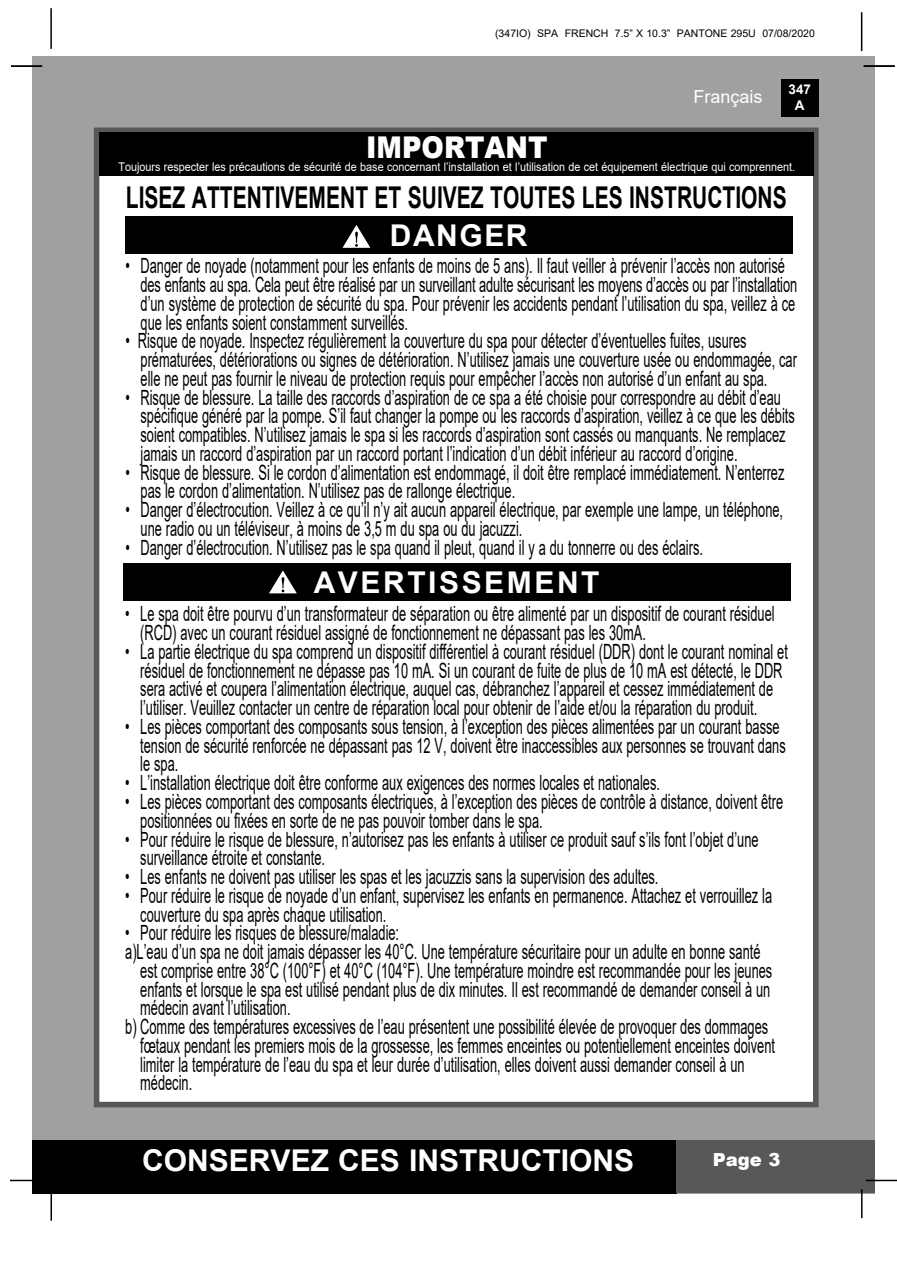
<style>
.page{position:relative;width:897px;height:1264px;background:#fff}
.page>*{position:absolute;margin:0;border:0;box-sizing:border-box;transform-origin:0 0}
.t1{font:700 30px "Arial";color:#000;scale:.7 1}
.t2{font:700 30px "Arial";color:#fff}
.t3{font:700 30px "Arial";letter-spacing:.085em;color:#fff}
.t4{font:900 30px "Arial";color:#fff;scale:.9 1}
.t5{font:21px/18.8px "Arial";color:#000;scale:.61 1}
.t6{font:18px "Arial";color:#fff}
.t7{font:900 18px "Arial";color:#fff}
.t8{font:700 13.5px/16.2px "Arial";color:#fff;text-align:center}
.t9{font:12px "Arial";color:#fff;scale:.9 1}
.t10{font:10.5px "Arial";color:#000}
</style>
<div class="page">
<div style="left:33px;top:56px;width:842px;height:1137px;background:#9fa0a0"></div>
<div style="left:780px;top:79px;width:38px;height:38px;background:#000"></div>
<hr style="left:50px;top:8px;width:2px;height:41px;background:#000">
<hr style="left:860px;top:12px;width:2px;height:39px;background:#000">
<div style="left:33px;top:1140px;width:644px;height:53px;background:#000"></div>
<div style="left:676px;top:1140px;width:199px;height:53px;background:#595757"></div>
<hr style="left:865px;top:1179px;width:31px;height:2px;background:#000">
<hr style="left:860px;top:1189px;width:2px;height:29px;background:#000">
<hr style="left:50px;top:1190px;width:2px;height:30px;background:#000">
<hr style="left:10px;top:1179px;width:31px;height:2px;background:#000">
<div style="left:94px;top:128px;width:724px;height:979px;background:#fff;border:6px solid #595757"></div>
<div style="left:99px;top:132px;width:714px;height:44px;background:#000"></div>
<hr style="left:863px;top:65px;width:31px;height:2px;background:#000">
<hr style="left:11px;top:65px;width:31px;height:2px;background:#000">
<div style="left:125px;top:216px;width:667px;height:38px;background:#000"></div>
<svg style="left:342px;top:225px;width:28px;height:23px"></svg>
<div style="left:123px;top:563px;width:667px;height:37px;background:#000"></div>
<svg style="left:269px;top:570px;width:28px;height:24px"></svg>
<p class="t10" style="left:495px;top:29px;width:321px">(347IO) SPA FRENCH 7.5” X 10.3” PANTONE 295U 07/08/2020</p>
<p class="t6" style="left:693px;top:90px;width:71px">Français</p>
<p class="t8" style="left:788px;top:81px;width:24px">347<br>A</p>
<h1 class="t4" style="left:366px;top:136px;width:203px">IMPORTANT</h1>
<p class="t9" style="left:118px;top:162px;width:753px">Toujours respecter les précautions de sécurité de base concernant l’installation et l’utilisation de cet équipement électrique qui comprennent.</p>
<h1 class="t1" style="left:126px;top:177px;width:945px">LISEZ ATTENTIVEMENT ET SUIVEZ TOUTES LES INSTRUCTIONS</h1>
<h1 class="t2" style="left:390px;top:214px;width:139px">DANGER</h1>
<p class="t5" style="left:140px;top:256px;width:1077px;text-indent:-15px">• Danger de noyade (notamment pour les enfants de moins de 5 ans). Il faut veiller à prévenir l’accès non autorisé des enfants au spa. Cela peut être réalisé par un surveillant adulte sécurisant les moyens d’accès ou par l’installation d’un système de protection de sécurité du spa. Pour prévenir les accidents pendant l’utilisation du spa, veillez à ce que les enfants soient constamment surveillés.</p>
<p class="t5" style="left:140px;top:331px;width:1077px;text-indent:-15px">• Risque de noyade. Inspectez régulièrement la couverture du spa pour détecter d’éventuelles fuites, usures prématurées, détériorations ou signes de détérioration. N’utilisez jamais une couverture usée ou endommagée, car elle ne peut pas fournir le niveau de protection requis pour empêcher l’accès non autorisé d’un enfant au spa.</p>
<p class="t5" style="left:140px;top:388px;width:1074px;text-indent:-15px">• Risque de blessure. La taille des raccords d’aspiration de ce spa a été choisie pour correspondre au débit d’eau spécifique généré par la pompe. S’il faut changer la pompe ou les raccords d’aspiration, veillez à ce que les débits soient compatibles. N’utilisez jamais le spa si les raccords d’aspiration sont cassés ou manquants. Ne remplacez jamais un raccord d’aspiration par un raccord portant l’indication d’un débit inférieur au raccord d’origine.</p>
<p class="t5" style="left:140px;top:463px;width:1057px;text-indent:-15px">• Risque de blessure. Si le cordon d’alimentation est endommagé, il doit être remplacé immédiatement. N’enterrez pas le cordon d’alimentation. N’utilisez pas de rallonge électrique.</p>
<p class="t5" style="left:140px;top:500px;width:1054px;text-indent:-15px">• Danger d’électrocution. Veillez à ce qu’il n’y ait aucun appareil électrique, par exemple une lampe, un téléphone, une radio ou un téléviseur, à moins de 3,5 m du spa ou du jacuzzi.</p>
<p class="t5" style="left:125px;top:538px;width:948px">• Danger d’électrocution. N’utilisez pas le spa quand il pleut, quand il y a du tonnerre ou des éclairs.</p>
<h1 class="t3" style="left:314px;top:561px;width:287px">AVERTISSEMENT</h1>
<p class="t5" style="left:140px;top:604px;width:1041px;text-indent:-15px">• Le spa doit être pourvu d’un transformateur de séparation ou être alimenté par un dispositif de courant résiduel (RCD) avec un courant résiduel assigné de fonctionnement ne dépassant pas les 30mA.</p>
<p class="t5" style="left:140px;top:642px;width:1063px;text-indent:-15px">• La partie électrique du spa comprend un dispositif différentiel à courant résiduel (DDR) dont le courant nominal et résiduel de fonctionnement ne dépasse pas 10 mA. Si un courant de fuite de plus de 10 mA est détecté, le DDR sera activé et coupera l’alimentation électrique, auquel cas, débranchez l’appareil et cessez immédiatement de l’utiliser. Veuillez contacter un centre de réparation local pour obtenir de l’aide et/ou la réparation du produit.</p>
<p class="t5" style="left:140px;top:717px;width:1059px;text-indent:-15px">• Les pièces comportant des composants sous tension, à l’exception des pièces alimentées par un courant basse tension de sécurité renforcée ne dépassant pas 12 V, doivent être inaccessibles aux personnes se trouvant dans le spa.</p>
<p class="t5" style="left:125px;top:773px;width:878px">• L’installation électrique doit être conforme aux exigences des normes locales et nationales.</p>
<p class="t5" style="left:140px;top:792px;width:1055px;text-indent:-15px">• Les pièces comportant des composants électriques, à l’exception des pièces de contrôle à distance, doivent être positionnées ou fixées en sorte de ne pas pouvoir tomber dans le spa.</p>
<p class="t5" style="left:140px;top:829px;width:1015px;text-indent:-15px">• Pour réduire le risque de blessure, n’autorisez pas les enfants à utiliser ce produit sauf s’ils font l’objet d’une surveillance étroite et constante.</p>
<p class="t5" style="left:125px;top:867px;width:875px">• Les enfants ne doivent pas utiliser les spas et les jacuzzis sans la supervision des adultes.</p>
<p class="t5" style="left:140px;top:886px;width:1037px;text-indent:-15px">• Pour réduire le risque de noyade d’un enfant, supervisez les enfants en permanence. Attachez et verrouillez la couverture du spa après chaque utilisation.</p>
<p class="t5" style="left:125px;top:923px;width:450px">• Pour réduire les risques de blessure/maladie:</p>
<p class="t5" style="left:125px;top:942px;width:1042px">a)L’eau d’un spa ne doit jamais dépasser les 40°C. Une température sécuritaire pour un adulte en bonne santé</p>
<p class="t5" style="left:140px;top:961px;width:1037px">est comprise entre 38°C (100°F) et 40°C (104°F). Une température moindre est recommandée pour les jeunes</p>
<p class="t5" style="left:140px;top:979px;width:1034px">enfants et lorsque le spa est utilisé pendant plus de dix minutes. Il est recommandé de demander conseil à un</p>
<p class="t5" style="left:140px;top:1000px;width:248px">médecin avant l’utilisation.</p>
<p class="t5" style="left:125px;top:1017px;width:1055px">b) Comme des températures excessives de l’eau présentent une possibilité élevée de provoquer des dommages</p>
<p class="t5" style="left:140px;top:1036px;width:1041px">fœtaux pendant les premiers mois de la grossesse, les femmes enceintes ou potentiellement enceintes doivent</p>
<p class="t5" style="left:140px;top:1054px;width:992px">limiter la température de l’eau du spa et leur durée d’utilisation, elles doivent aussi demander conseil à un</p>
<p class="t5" style="left:140px;top:1075px;width:87px">médecin.</p>
<h1 class="t2" style="left:142px;top:1143px;width:493px">CONSERVEZ CES INSTRUCTIONS</h1>
<p class="t7" style="left:712px;top:1153px;width:69px">Page 3</p>
</div>
